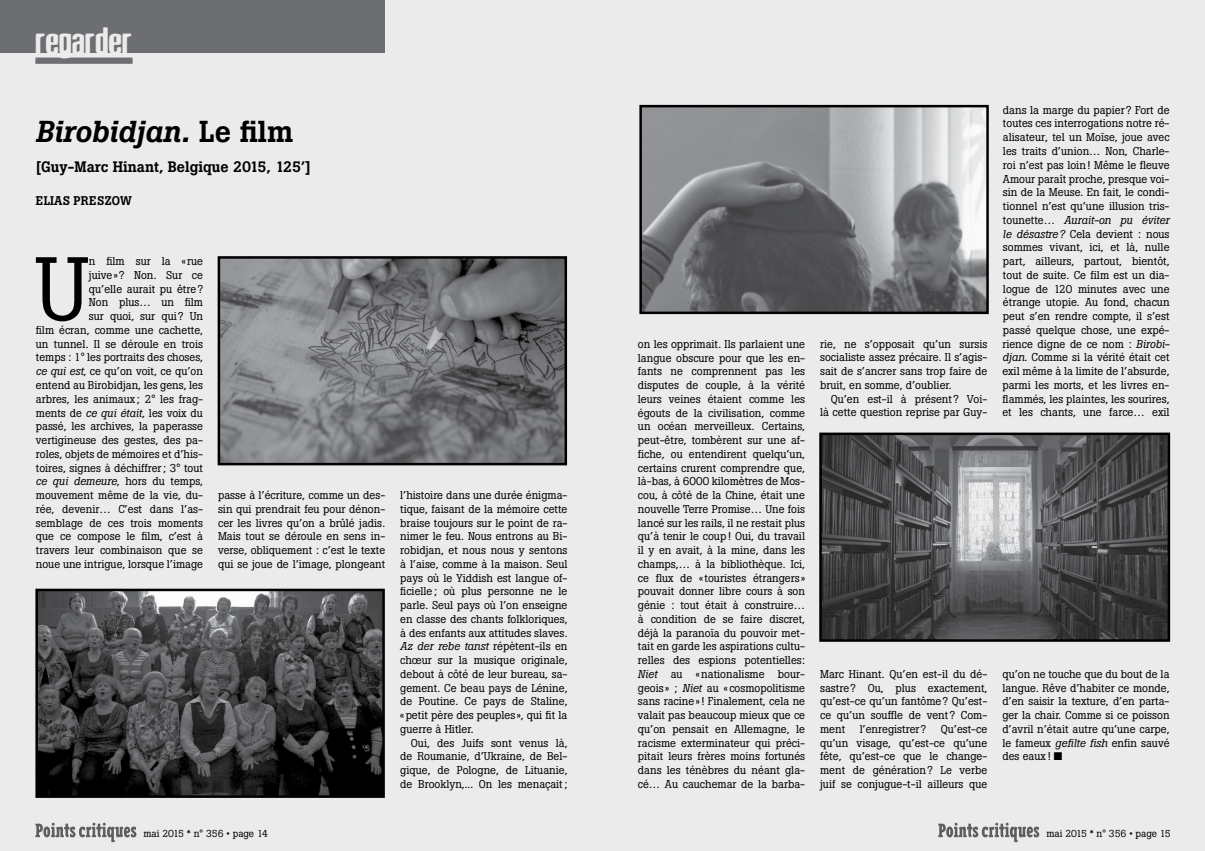
<style>
.page{position:relative;width:1205px;height:851px;background:#fff}
.page>*{position:absolute;margin:0;border:0;box-sizing:border-box;transform-origin:0 0}
.t1{font:89.12px "Boton";color:#000}
.t2{font:37.5px "Sister Europe Wide";color:#ebebec}
.t3{font:italic 500 30px "Boton";color:#000}
.t4{font:500 15px "Boton";color:#000}
.t5{font:500 12.5px "Boton";letter-spacing:.02em;color:#000}
.t6{font:11.25px/13.8px "Boton";color:#000;text-align:justify}
.t7{font:10px "Boton";color:#000}
.s1{font-style:normal}
.s2{font-style:italic}
</style>
<div class="page">
<div style="left:0;top:0;width:1205px;height:850px;background:#ebebec"></div>
<div style="left:0;top:0;width:385px;height:53px;background:#6d6e71"></div>
<svg style="left:35px;top:822px;width:101px;height:20px;background:#b8b8b9"></svg>
<svg style="left:938px;top:822px;width:101px;height:20px;background:#b8b8b9"></svg>
<div style="left:35px;top:58px;width:98px;height:6px;background:#6d6e71"></div>
<img style="left:221px;top:259px;width:343px;height:203px">
<div style="left:218px;top:256px;width:349px;height:209px;border:2px solid #000"></div>
<img style="left:642px;top:108px;width:344px;height:203px">
<div style="left:639px;top:105px;width:350px;height:209px;border:2px solid #000"></div>
<img style="left:822px;top:435px;width:345px;height:203px">
<div style="left:819px;top:432px;width:351px;height:209px;border:2px solid #000"></div>
<img style="left:38px;top:591px;width:344px;height:203px">
<div style="left:35px;top:588px;width:350px;height:209px;border:2px solid #000"></div>
<h2 class="t2" style="left:35px;top:23px;width:99px">regarder</h2>
<h3 class="t3" style="left:36px;top:114px;width:259px">Birobidjan. <span class="s1">Le film</span></h3>
<h3 class="t4" style="left:36px;top:158px;width:276px">[Guy-Marc Hinant, Belgique 2015, 125’]</h3>
<p class="t5" style="left:36px;top:193px;width:97px">elias preszow</p>
<p class="t6" style="left:36px;top:254px;width:169px;text-align:right">n film sur la «rue<br>juive» ? Non. Sur ce<br>qu’elle aurait pu être?<br>Non plus… un film<br>sur quoi, sur qui ? Un<br>film écran, comme une cachette, un tunnel. Il se déroule en trois temps : 1° les portraits des choses, <span class="s2">ce qui est</span>, ce qu’on voit, ce qu’on entend au Birobidjan, les gens, les arbres, les animaux ; 2° les frag&shy;ments de <span class="s2">ce qui était</span>, les voix du passé, les archives, la paperasse vertigineuse des gestes, des pa&shy;roles, objets de mémoires et d’his&shy;toires, signes à déchiffrer; 3° tout <span class="s2">ce qui demeure</span>, hors du temps, mouvement même de la vie, du&shy;rée, devenir… C’est dans l’as&shy;semblage de ces trois moments que ce compose le film, c’est à travers leur combinaison que se noue une intrigue, lorsque l’image</p>
<h1 class="t1" style="left:35px;top:235px;width:55px">U</h1>
<p class="t6" style="left:218px;top:488px;width:169px">passe à l’écriture, comme un des&shy;sin qui prendrait feu pour dénon&shy;cer les livres qu’on a brûlé jadis.<br>Mais tout se déroule en sens in&shy;verse, obliquement : c’est le texte qui se joue de l’image, plongeant</p>
<p class="t6" style="left:400px;top:488px;width:169px">l’histoire dans une durée énigma&shy;tique, faisant de la mémoire cette braise toujours sur le point de ra&shy;nimer le feu. Nous entrons au Bi&shy;robidjan, et nous nous y sentons à l’aise, comme à la maison. Seul pays où le Yiddish est langue of&shy;ficielle; où plus personne ne le parle. Seul pays où l’on enseigne en classe des chants folkloriques, à des enfants aux attitudes slaves.<br><span class="s2">Az der rebe tanst</span> répètent-ils en chœur sur la musique originale, debout à côté de leur bureau, sa&shy;gement. Ce beau pays de Lénine, de Poutine. Ce pays de Staline, «petit père des peuples », qui fit la guerre à Hitler.</p>
<p class="t6" style="left:400px;top:735px;width:169px;text-indent:11px">Oui, des Juifs sont venus là, de Roumanie, d’Ukraine, de Bel&shy;gique, de Pologne, de Lituanie, de Brooklyn,... On les menaçait;</p>
<p class="t6" style="left:638px;top:337px;width:169px">on les opprimait. Ils parlaient une langue obscure pour que les en&shy;fants ne comprennent pas les disputes de couple, à la vérité leurs veines étaient comme les égouts de la civilisation, comme un océan merveilleux. Certains, peut-être, tombèrent sur une af&shy;fiche, ou entendirent quelqu’un, certains crurent comprendre que, là-bas, à 6000 kilomètres de Mos&shy;cou, à côté de la Chine, était une nouvelle Terre Promise… Une fois lancé sur les rails, il ne restait plus qu’à tenir le coup! Oui, du travail il y en avait, à la mine, dans les champs,… à la bibliothèque. Ici, ce flux de «touristes étrangers » pouvait donner libre cours à son génie : tout était à construire… à condition de se faire discret, déjà la paranoïa du pouvoir met&shy;tait en garde les aspirations cultu&shy;relles des espions potentielles:<br><span class="s2">Niet</span> au «nationalisme bour&shy;geois » ; <span class="s2">Niet</span> au « cosmopolitisme sans racine»! Finalement, cela ne valait pas beaucoup mieux que ce qu’on pensait en Allemagne, le racisme exterminateur qui préci&shy;pitait leurs frères moins fortunés dans les ténèbres du néant gla&shy;cé… Au cauchemar de la barba-</p>
<p class="t6" style="left:820px;top:337px;width:169px">rie, ne s’opposait qu’un sursis socialiste assez précaire. Il s’agis&shy;sait de s’ancrer sans trop faire de bruit, en somme, d’oublier.</p>
<p class="t6" style="left:820px;top:392px;width:169px;text-align:right">Qu’en est-il à présent ? Voi&shy;là cette question reprise par Guy-</p>
<p class="t6" style="left:820px;top:667px;width:169px">Marc Hinant. Qu’en est-il du dé&shy;sastre? Ou, plus exactement, qu’est-ce qu’un fantôme? Qu’est&shy;ce qu’un souffle de vent ? Com&shy;ment</p>
<p class="t6" style="left:820px;top:722px;width:169px;text-indent:121px">Qu’est-ce qu’un visage, qu’est-ce qu’une fête, qu’est-ce que le change&shy;ment de génération? Le verbe juif se conjugue-t-il ailleurs que</p>
<p class="t6" style="left:859px;top:722px;width:68px">l’enregistrer ?</p>
<p class="t6" style="left:1002px;top:103px;width:169px">dans la marge du papier ? Fort de toutes ces interrogations notre ré&shy;alisateur, tel un Moïse, joue avec les traits d’union… Non, Charle&shy;roi n’est pas loin! Même le fleuve Amour paraît proche, presque voi&shy;sin de la Meuse. En fait, le condi&shy;tionnel n’est qu’une illusion tris&shy;tounette… <span class="s2">Aurait-on pu éviter le désastre?</span> Cela devient : nous sommes vivant, ici, et là, nulle part, ailleurs, partout, bientôt, tout de suite. Ce film est un dia&shy;logue de 120 minutes avec une étrange utopie. Au fond, chacun peut s’en rendre compte, il s’est passé quelque chose, une expé&shy;rience digne de ce nom : <span class="s2">Birobi&shy;djan</span>. Comme si la vérité était cet exil même à la limite de l’absurde, parmi les morts, et les livres en&shy;flammés, les plaintes, les sourires, et les chants, une farce… exil</p>
<p class="t6" style="left:1002px;top:667px;width:169px">qu’on ne touche que du bout de la langue. Rêve d’habiter ce monde, d’en saisir la texture, d’en parta&shy;ger la chair. Comme si ce poisson d’avril n’était autre qu’une carpe, le fameux <span class="s2">gefilte fish</span> enfin sauvé des eaux ! ■</p>
<p class="t7" style="left:144px;top:827px;width:126px">mai 2015 * n° 356 • page 14</p>
<p class="t7" style="left:1046px;top:827px;width:126px">mai 2015 * n° 356 • page 15</p>
</div>
